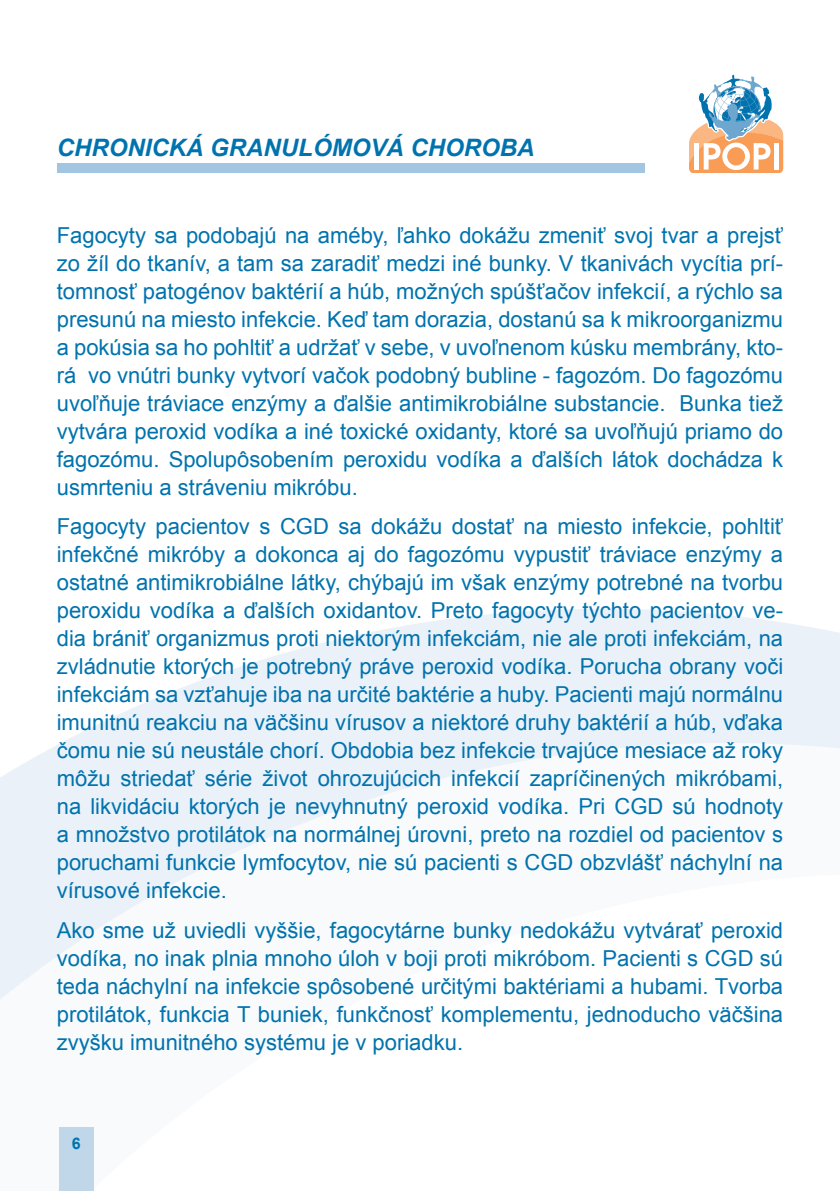
<style>
.page{position:relative;width:840px;height:1191px;background:#fff}
.page>*{position:absolute;margin:0;border:0;box-sizing:border-box;transform-origin:0 0}
.t1{font:italic 700 24px "Arial";color:#0073ae}
.txt{font:22px/28px "Arial";color:#0073ae;text-align:justify}
.t2{font:700 16px "Arial";color:#0073ae}
</style>
<div class="page">
<svg style="left:62px;top:609px;width:777px;height:134px;fill:#eaf1f8"></svg>
<svg style="left:0;top:743px;width:839px;height:130px"></svg>
<svg style="left:0;top:873px;width:193px;height:126px"></svg>
<div style="left:59px;top:1127px;width:35px;height:64px;background:#c0d7ea"></div>
<svg style="left:689px;top:74px;width:93px;height:99px"></svg>
<div style="left:773px;top:143px;width:5px;height:26px;background:#fff"></div>
<div style="left:57px;top:163px;width:587px;height:10px;background:#a2c5e2"></div>
<p class="t1" style="left:57px;top:132px;width:479px">CHRONICKÁ GRANULÓMOVÁ CHOROBA</p>
<p class="txt" style="left:57px;top:221px;width:727px">Fagocyty sa podobajú na améby, ľahko dokážu zmeniť svoj tvar a prejsť zo žíl do tkanív, a tam sa zaradiť medzi iné bunky. V tkanivách vycítia prí&shy;tomnosť patogénov baktérií a húb, možných spúšťačov infekcií, a rýchlo sa presunú na miesto infekcie. Keď tam dorazia, dostanú sa k mikroorganizmu a pokúsia sa ho pohltiť a udržať v sebe, v uvoľnenom kúsku membrány, kto&shy;rá vo vnútri bunky vytvorí vačok podobný bubline - fagozóm. Do fagozómu uvoľňuje tráviace enzýmy a ďalšie antimikrobiálne substancie. Bunka tiež vytvára peroxid vodíka a iné toxické oxidanty, ktoré sa uvoľňujú priamo do fagozómu. Spolupôsobením peroxidu vodíka a ďalších látok dochádza k usmrteniu a stráveniu mikróbu.</p>
<p class="txt" style="left:57px;top:513px;width:727px">Fagocyty pacientov s CGD sa dokážu dostať na miesto infekcie, pohltiť infekčné mikróby a dokonca aj do fagozómu vypustiť tráviace enzýmy a ostatné antimikrobiálne látky, chýbajú im však enzýmy potrebné na tvorbu peroxidu vodíka a ďalších oxidantov. Preto fagocyty týchto pacientov ve&shy;dia brániť organizmus proti niektorým infekciám, nie ale proti infekciám, na zvládnutie ktorých je potrebný práve peroxid vodíka. Porucha obrany voči infekciám sa vzťahuje iba na určité baktérie a huby. Pacienti majú normálnu imunitnú reakciu na väčšinu vírusov a niektoré druhy baktérií a húb, vďaka čomu nie sú neustále chorí. Obdobia bez infekcie trvajúce mesiace až roky môžu striedať série život ohrozujúcich infekcií zapríčinených mikróbami, na likvidáciu ktorých je nevyhnutný peroxid vodíka. Pri CGD sú hodnoty a množstvo protilátok na normálnej úrovni, preto na rozdiel od pacientov s poruchami funkcie lymfocytov, nie sú pacienti s CGD obzvlášť náchylní na vírusové infekcie.</p>
<p class="txt" style="left:57px;top:916px;width:727px">Ako sme už uviedli vyššie, fagocytárne bunky nedokážu vytvárať peroxid vodíka, no inak plnia mnoho úloh v boji proti mikróbom. Pacienti s CGD sú teda náchylní na infekcie spôsobené určitými baktériami a hubami. Tvorba protilátok, funkcia T buniek, funkčnosť komplementu, jednoducho väčšina zvyšku imunitného systému je v poriadku.</p>
<p class="t2" style="left:72px;top:1132px;width:10px">6</p>
</div>
